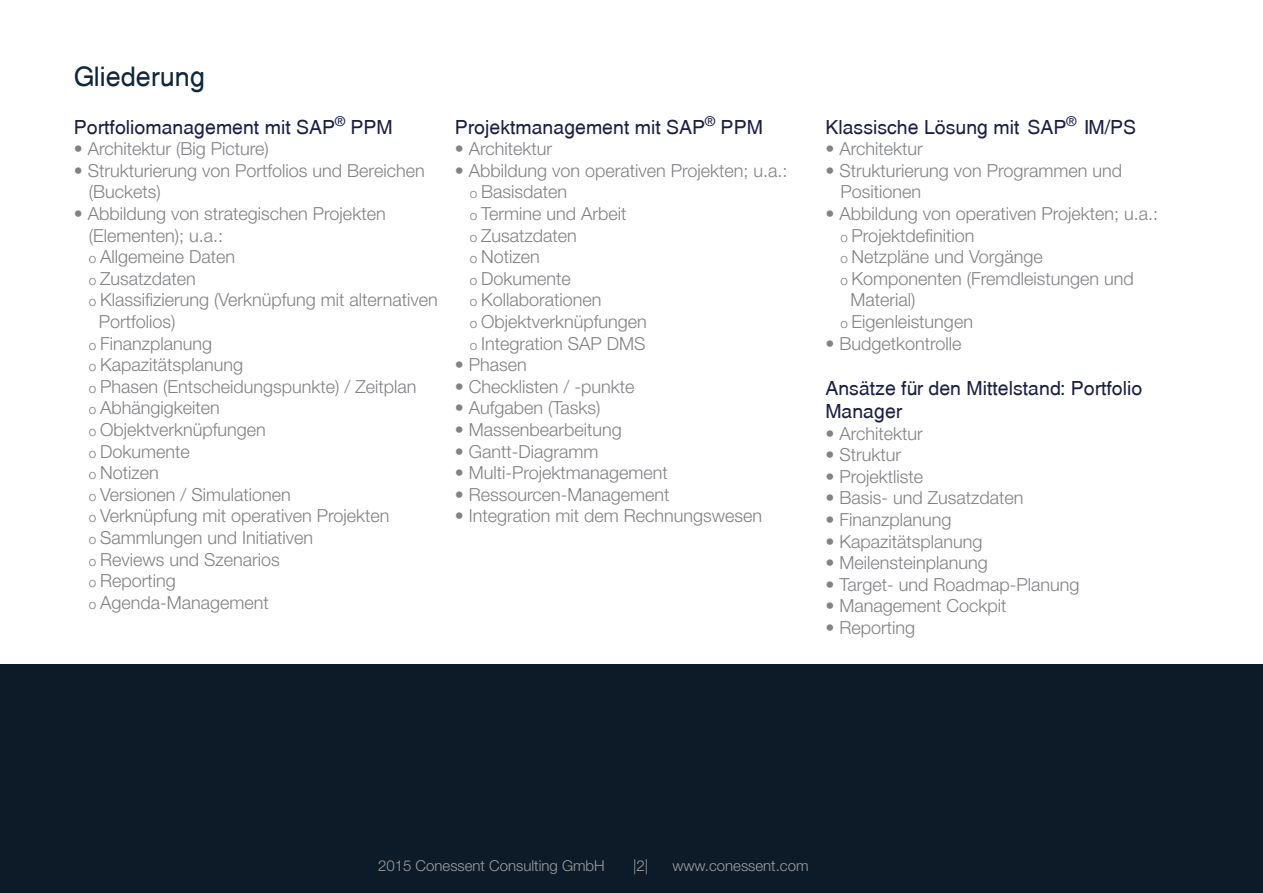
<style>
.page{position:relative;width:1263px;height:893px;background:#fff}
.page>*{position:absolute;margin:0;border:0;box-sizing:border-box;transform-origin:0 0}
.t1{font:27px "Swansea";color:#0f263e}
.t2{font:19.5px/23.4px "Swansea";color:#1c1f45}
.t3{font:300 18px/21.6px "Helvetica Neue";color:#808285}
.t4{font:300 15px "Helvetica Neue";color:#9c9ea1}
.s1{font-size:13.5px}
</style>
<div class="page">
<div style="left:0;top:665px;width:1263px;height:228px;background:#0d1b29"></div>
<h1 class="t1" style="left:74px;top:61px;width:133px">Gliederung</h1>
<p class="t2" style="left:74px;top:115px;width:320px">Portfoliomanagement mit SAP<sup>®</sup> PPM</p>
<p class="t3" style="left:74px;top:137px;width:197px">• Architektur (Big Picture)</p>
<p class="t3" style="left:89px;top:158px;width:337px;text-indent:-15px">• Strukturierung von Portfolios und Bereichen (Buckets)</p>
<p class="t3" style="left:74px;top:202px;width:313px">• Abbildung von strategischen Projekten</p>
<p class="t3" style="left:89px;top:223px;width:136px">(Elementen); u.a.:</p>
<p class="t3" style="left:89px;top:245px;width:148px"><span class="s1">o</span> Allgemeine Daten</p>
<p class="t3" style="left:89px;top:266px;width:108px"><span class="s1">o</span> Zusatzdaten</p>
<p class="t3" style="left:89px;top:288px;width:350px"><span class="s1">o</span> Klassifizierung (Verknüpfung mit alternativen</p>
<p class="t3" style="left:99px;top:310px;width:78px">Portfolios)</p>
<p class="t3" style="left:89px;top:331px;width:125px"><span class="s1">o</span> Finanzplanung</p>
<p class="t3" style="left:89px;top:353px;width:156px"><span class="s1">o</span> Kapazitätsplanung</p>
<p class="t3" style="left:89px;top:374px;width:329px"><span class="s1">o</span> Phasen (Entscheidungspunkte) / Zeitplan</p>
<p class="t3" style="left:89px;top:396px;width:132px"><span class="s1">o</span> Abhängigkeiten</p>
<p class="t3" style="left:89px;top:418px;width:178px"><span class="s1">o</span> Objektverknüpfungen</p>
<p class="t3" style="left:89px;top:439px;width:102px"><span class="s1">o</span> Dokumente</p>
<p class="t3" style="left:89px;top:461px;width:71px"><span class="s1">o</span> Notizen</p>
<p class="t3" style="left:89px;top:482px;width:203px"><span class="s1">o</span> Versionen / Simulationen</p>
<p class="t3" style="left:89px;top:504px;width:302px"><span class="s1">o</span> Verknüpfung mit operativen Projekten</p>
<p class="t3" style="left:89px;top:526px;width:226px"><span class="s1">o</span> Sammlungen und Initiativen</p>
<p class="t3" style="left:89px;top:547px;width:192px"><span class="s1">o</span> Reviews und Szenarios</p>
<p class="t3" style="left:89px;top:569px;width:88px"><span class="s1">o</span> Reporting</p>
<p class="t3" style="left:89px;top:590px;width:181px"><span class="s1">o</span> Agenda-Management</p>
<p class="t2" style="left:455px;top:115px;width:310px">Projektmanagement mit SAP<sup>®</sup> PPM</p>
<p class="t3" style="left:455px;top:137px;width:99px">• Architektur</p>
<p class="t3" style="left:470px;top:158px;width:319px;text-indent:-15px">• Abbildung von operativen Projekten; u.a.: <span class="s1">o</span> Basisdaten<br><span class="s1">o</span> Termine und Arbeit<br><span class="s1">o</span> Zusatzdaten<br><span class="s1">o</span> Notizen<br><span class="s1">o</span> Dokumente<br><span class="s1">o</span> Kollaborationen<br><span class="s1">o</span> Objektverknüpfungen<br><span class="s1">o</span> Integration SAP DMS</p>
<p class="t3" style="left:455px;top:353px;width:74px">• Phasen</p>
<p class="t3" style="left:455px;top:374px;width:181px">• Checklisten / -punkte</p>
<p class="t3" style="left:455px;top:396px;width:147px">• Aufgaben (Tasks)</p>
<p class="t3" style="left:455px;top:418px;width:169px">• Massenbearbeitung</p>
<p class="t3" style="left:455px;top:439px;width:145px">• Gantt-Diagramm</p>
<p class="t3" style="left:455px;top:461px;width:215px">• Multi-Projektmanagement</p>
<p class="t3" style="left:455px;top:482px;width:216px">• Ressourcen-Management</p>
<p class="t3" style="left:455px;top:504px;width:309px">• Integration mit dem Rechnungswesen</p>
<p class="t2" style="left:825px;top:115px;width:312px">Klassische Lösung mit SAP<sup>®</sup> IM/PS</p>
<p class="t3" style="left:825px;top:137px;width:99px">• Architektur</p>
<p class="t3" style="left:840px;top:158px;width:283px;text-indent:-15px">• Strukturierung von Programmen und<br>Positionen</p>
<p class="t3" style="left:825px;top:202px;width:334px">• Abbildung von operativen Projekten; u.a.:</p>
<p class="t3" style="left:840px;top:223px;width:135px"><span class="s1">o</span> Projektdefinition</p>
<p class="t3" style="left:840px;top:245px;width:204px"><span class="s1">o</span> Netzpläne und Vorgänge</p>
<p class="t3" style="left:840px;top:266px;width:295px"><span class="s1">o</span> Komponenten (Fremdleistungen und</p>
<p class="t3" style="left:850px;top:288px;width:67px">Material)</p>
<p class="t3" style="left:840px;top:310px;width:134px"><span class="s1">o</span> Eigenleistungen</p>
<p class="t3" style="left:825px;top:331px;width:138px">• Budgetkontrolle</p>
<p class="t2" style="left:825px;top:376px;width:318px">Ansätze für den Mittelstand: Portfolio<br>Manager</p>
<p class="t3" style="left:825px;top:421px;width:99px">• Architektur</p>
<p class="t3" style="left:825px;top:443px;width:77px">• Struktur</p>
<p class="t3" style="left:825px;top:464px;width:99px">• Projektliste</p>
<p class="t3" style="left:825px;top:486px;width:199px">• Basis- und Zusatzdaten</p>
<p class="t3" style="left:825px;top:508px;width:128px">• Finanzplanung</p>
<p class="t3" style="left:825px;top:529px;width:159px">• Kapazitätsplanung</p>
<p class="t3" style="left:825px;top:551px;width:164px">• Meilensteinplanung</p>
<p class="t3" style="left:825px;top:572px;width:256px">• Target- und Roadmap-Planung</p>
<p class="t3" style="left:825px;top:594px;width:183px">• Management Cockpit</p>
<p class="t3" style="left:825px;top:616px;width:91px">• Reporting</p>
<p class="t4" style="left:378px;top:853px;width:228px">2015 Conessent Consulting GmbH</p>
<p class="t4" style="left:633px;top:853px;width:16px">|2|</p>
<p class="t4" style="left:672px;top:853px;width:138px">www.conessent.com</p>
</div>
